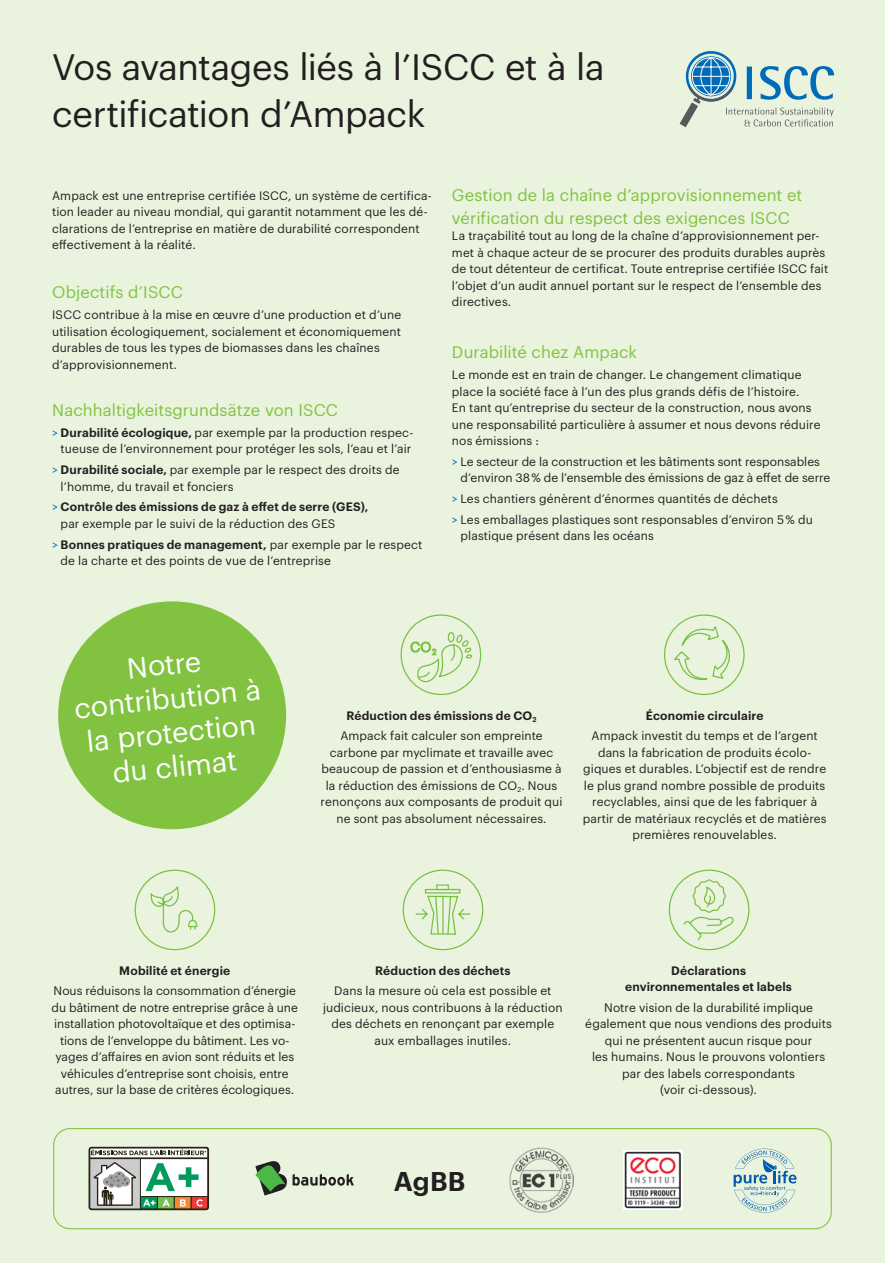
<style>
.page{position:relative;width:885px;height:1263px;background:#fff}
.page>*{position:absolute;margin:0;border:0;box-sizing:border-box;transform-origin:0 0}
.t1{font:36px/46.5px "Graphik";letter-spacing:-.01em;color:#231f20}
.t2{font:28.5px/34.2px "Graphik";color:#fff;text-align:center}
.t3{font:600 26.55px "Graphik";letter-spacing:.01em;color:#231f20}
.t4{font:16.5px/22.5px "Graphik";letter-spacing:.005em;color:#81c340}
.t5{font:12px/16.5px "Graphik";letter-spacing:.01em;color:#231f20}
.t6{font:600 12px/16.5px "Graphik";letter-spacing:.015em;color:#231f20}
.s1{color:#006cb7}
.s2{font-weight:600}
.s3{font-weight:400;color:#006cb7}
.s4{font-weight:400}
</style>
<div class="page">
<div style="left:0;top:0;width:884px;height:1263px;background:#e9f3de"></div>
<svg style="left:679px;top:51px;width:155px;height:76px"></svg>
<svg style="left:400px;top:614px;width:81px;height:81px"></svg>
<div style="left:402px;top:870px;width:81px;height:80px;border:1px solid #79c142;border-radius:50%"></div>
<div style="left:436px;top:884px;width:13px;height:6px;border:1px solid #79c142"></div>
<svg style="left:415px;top:888px;width:56px;height:47px"></svg>
<svg style="left:150px;top:887px;width:48px;height:63px"></svg>
<div style="left:664px;top:614px;width:80px;height:81px;border:1px solid #79c142;border-radius:50%"></div>
<svg style="left:673px;top:622px;width:63px;height:66px"></svg>
<div style="left:668px;top:870px;width:81px;height:80px;border:1px solid #79c142;border-radius:50%"></div>
<svg style="left:682px;top:872px;width:52px;height:69px"></svg>
<svg style="left:53px;top:1128px;width:778px;height:101px"></svg>
<div style="left:58px;top:601px;width:228px;height:228px;background:#81c340;border-radius:50%"></div>
<img style="left:509px;top:1148px;width:64px;height:64px">
<svg style="left:733px;top:1149px;width:63px;height:64px"></svg>
<h1 class="t1" style="left:52px;top:41px;width:554px">Vos avantages liés à l’ISCC et à la certification d’Ampack</h1>
<p class="t5" style="left:52px;top:186px;width:381px">Ampack est une entreprise certifiée ISCC, un système de certifica&shy;tion leader au niveau mondial, qui garantit notamment que les dé&shy;clarations de l’entreprise en matière de durabilité correspondent effectivement à la réalité.</p>
<h3 class="t4" style="left:52px;top:280px;width:132px">Objectifs d’ISCC</h3>
<p class="t5" style="left:52px;top:305px;width:350px">ISCC contribue à la mise en œuvre d’une production et d’une utilisation écologiquement, socialement et économiquement durables de tous les types de biomasses dans les chaînes d’approvisionnement.</p>
<h3 class="t4" style="left:52px;top:397px;width:287px">Nachhaltigkeitsgrundsätze von ISCC</h3>
<p class="t5" style="left:52px;top:423px;width:363px;text-align:center"><span class="s1">&gt;</span> <span class="s2">Durabilité écologique,</span> par exemple par la production respec&shy;tueuse de l’environnement pour protéger les sols, l’eau et l’air</p>
<p class="t5" style="left:61px;top:460px;width:340px;text-indent:-9px"><span class="s1">&gt;</span> <span class="s2">Durabilité sociale,</span> par exemple par le respect des droits de l’homme, du travail et fonciers</p>
<p class="t6" style="left:61px;top:498px;width:309px;text-indent:-9px"><span class="s3">&gt;</span> Contrôle des émissions de gaz à effet de serre (GES), <span class="s4">par exemple par le suivi de la réduction des GES</span></p>
<p class="t5" style="left:61px;top:535px;width:363px;text-indent:-9px"><span class="s1">&gt;</span> <span class="s2">Bonnes pratiques de management,</span> par exemple par le respect de la charte et des points de vue de l’entreprise</p>
<h3 class="t4" style="left:452px;top:183px;width:352px">Gestion de la chaîne d’approvisionnement et vérification du respect des exigences ISCC</h3>
<p class="t5" style="left:452px;top:227px;width:378px">La traçabilité tout au long de la chaîne d’approvisionnement per&shy;met à chaque acteur de se procurer des produits durables auprès de tout détenteur de certificat. Toute entreprise certifiée ISCC fait l’objet d’un audit annuel portant sur le respect de l’ensemble des directives.</p>
<h3 class="t4" style="left:452px;top:340px;width:187px">Durabilité chez Ampack</h3>
<p class="t5" style="left:452px;top:365px;width:370px">Le monde est en train de changer. Le changement climatique place la société face à l’un des plus grands défis de l’histoire.<br>En tant qu’entreprise du secteur de la construction, nous avons une responsabilité particulière à assumer et nous devons réduire nos émissions :</p>
<p class="t5" style="left:460px;top:452px;width:371px;text-indent:-9px"><span class="s1">&gt;</span> Le secteur de la construction et les bâtiments sont responsables d’environ 38 % de l’ensemble des émissions de gaz à effet de serre</p>
<p class="t5" style="left:452px;top:487px;width:362px;line-height:20.7px"><span class="s1">&gt;</span> Les chantiers génèrent d’énormes quantités de déchets<br><span class="s1">&gt;</span> Les emballages plastiques sont responsables d’environ 5 % du</p>
<p class="t5" style="left:460px;top:527px;width:195px">plastique présent dans les océans</p>
<h2 class="t2" style="left:69px;top:655px;width:189px;rotate:-6deg">Notre contribution à la protection du climat</h2>
<p class="t5" style="left:340px;top:704px;width:204px;line-height:20.7px;text-align:center"><span class="s2">Réduction des émissions de CO</span><sub>2<br></sub>Ampack fait calculer son empreinte</p>
<p class="t5" style="left:320px;top:743px;width:243px;text-align:center">carbone par myclimate et travaille avec beaucoup de passion et d’enthousiasme à la réduction des émissions de CO<sub>2</sub>. Nous renonçons aux composants de produit qui ne sont pas absolument nécessaires.</p>
<p class="t6" style="left:645px;top:706px;width:119px">Économie circulaire</p>
<p class="t5" style="left:582px;top:727px;width:245px;text-align:center">Ampack investit du temps et de l’argent dans la fabrication de produits écolo&shy;giques et durables. L’objectif est de rendre le plus grand nombre possible de produits recyclables, ainsi que de les fabriquer à partir de matériaux recyclés et de matières premières renouvelables.</p>
<p class="t6" style="left:119px;top:961px;width:112px">Mobilité et énergie</p>
<p class="t5" style="left:52px;top:982px;width:248px;text-align:center">Nous réduisons la consommation d’énergie du bâtiment de notre entreprise grâce à une installation photovoltaïque et des optimisa&shy;tions de l’enveloppe du bâtiment. Les vo&shy;yages d’affaires en avion sont réduits et les véhicules d’entreprise sont choisis, entre autres, sur la base de critères écologiques.</p>
<p class="t6" style="left:375px;top:961px;width:137px">Réduction des déchets</p>
<p class="t5" style="left:323px;top:982px;width:241px;text-align:center">Dans la mesure où cela est possible et judicieux, nous contribuons à la réduction des déchets en renonçant par exemple aux emballages inutiles.</p>
<p class="t6" style="left:625px;top:961px;width:168px;text-align:center">Déclarations environnementales et labels</p>
<p class="t5" style="left:585px;top:998px;width:248px;text-align:center">Notre vision de la durabilité implique également que nous vendions des produits qui ne présentent aucun risque pour<br>les humains. Nous le prouvons volontiers par des labels correspondants<br>(voir ci-dessous).</p>
<h3 class="t3" style="left:323px;top:1161px;width:143px">nach AgBB</h3>
</div>
